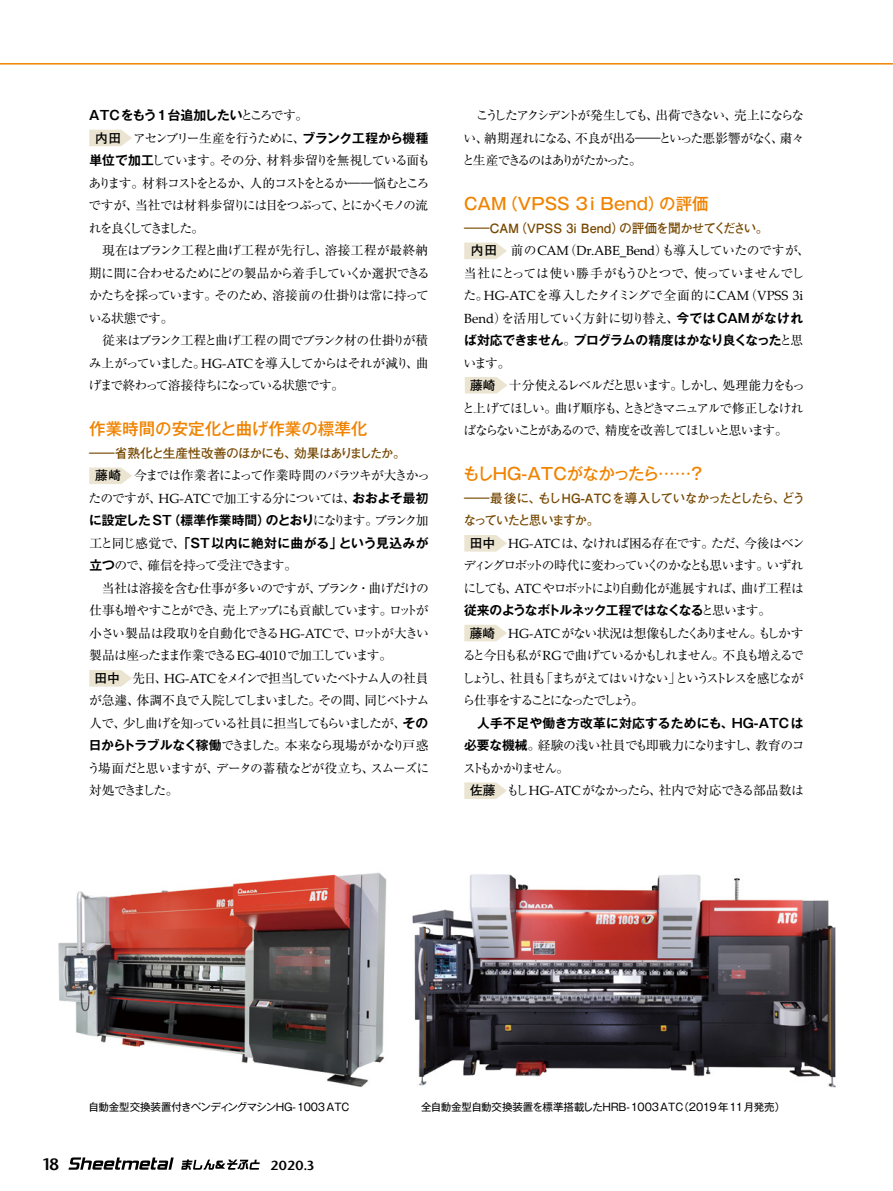
<style>
.page{position:relative;width:893px;height:1191px;background:#fff}
.page>*{position:absolute;margin:0;border:0;box-sizing:border-box;transform-origin:0 0}
.t1{font:500 16.5px "Gothic MB101 Pr 5";color:#f08300}
.t2{font:500 16.5px "Gothic MB101 Pr 5";letter-spacing:-.035em;color:#f08300}
.t3{font:15.9px "Stone Sans Semi Boold";color:#000}
.t4{font:12.75px/22.5px "Ryumin Pro";letter-spacing:-.095em;color:#000;text-align:justify}
.t5{font:12.75px/22.5px "Ryumin Pro";letter-spacing:-.12em;color:#000}
.t6{font:12.75px/22.5px "Ryumin Pro";letter-spacing:-.035em;color:#000;text-align:center}
.t7{font:12.75px/22.5px "Ryumin Pro";letter-spacing:-.05em;color:#000}
.t8{font:700 12.75px/22.5px "Gothic MB101 Pr 5 De";color:#000}
.t9{font:12.75px/22.5px "Ryumin Pro";letter-spacing:-.065em;color:#000;text-align:center}
.t10{font:700 12.75px/22.5px "Futo Go B101 Pr 5";letter-spacing:-.1em;color:#764800;scale:2 1}
.t11{font:12.75px "Ryumin Pro";letter-spacing:-.145em;color:#000}
.t12{font:12.75px "Ryumin Pro";letter-spacing:-.13em;color:#000}
.t13{font:12.75px "Ryumin Pro";letter-spacing:-.06em;color:#000}
.t14{font:700 12.75px "Futo Go B101 Pr 5";letter-spacing:-.01em;color:#764800;scale:2 1}
.t15{font:12.75px "Ryumin Pro";letter-spacing:-.14em;color:#000}
.t16{font:12.75px "Ryumin Pro";letter-spacing:-.04em;color:#000}
.t17{font:12.75px "Ryumin Pro";letter-spacing:-.045em;color:#000}
.t18{font:700 12.75px "Gothic MB101 Pr 5 De";letter-spacing:-.03em;color:#000}
.t19{font:700 12.75px "Gothic MB101 Pr 5 De";letter-spacing:.02em;color:#000}
.t20{font:700 12.75px "Futo Go B101 Pr 5";letter-spacing:-.095em;color:#764800;scale:2 1}
.t21{font:700 12.75px "Gothic MB101 Pr 5 De";letter-spacing:-.045em;color:#000}
.t22{font:12.75px "Ryumin Pro";letter-spacing:-.195em;color:#000}
.t23{font:12.75px "Ryumin Pro";letter-spacing:-.165em;color:#000}
.t24{font:12.75px "Stone Sans Semi Boold";color:#000}
.t25{font:10.5px "Gothic MB101 Pro";letter-spacing:-.01em;color:#000}
.s1{font-family:"Ryumin Pro";font-weight:400}
.s2{font-family:"Futo Go B101 Pr 5";font-weight:700}
.s3{font-family:"Gothic MB101 Pr 5 De";font-weight:700}
.s4{font-family:"Palatino Linotype";font-size:13.2px}
.s5{font-family:"Palatino Linotype";font-size:13.5px}
</style>
<div class="page">
<hr style="left:0;top:63px;width:893px;height:2px;background:#f08300">
<svg style="left:464px;top:242px;width:43px;height:17px"></svg>
<svg style="left:465px;top:377px;width:43px;height:16px"></svg>
<svg style="left:89px;top:130px;width:43px;height:16px"></svg>
<svg style="left:89px;top:467px;width:43px;height:17px"></svg>
<svg style="left:89px;top:670px;width:43px;height:16px"></svg>
<img style="left:58px;top:872px;width:329px;height:215px">
<img style="left:412px;top:874px;width:424px;height:214px">
<svg style="left:464px;top:535px;width:43px;height:16px"></svg>
<svg style="left:464px;top:625px;width:43px;height:16px"></svg>
<svg style="left:464px;top:782px;width:43px;height:17px"></svg>
<svg style="left:68px;top:1157px;width:106px;height:12px"></svg>
<svg style="left:181px;top:1159px;width:79px;height:10px"></svg>
<p class="t8" style="left:89px;top:103px;width:221px">ATCをもう1台追加したい<span class="s1">ところです。</span></p>
<p class="t5" style="left:89px;top:126px;width:343px;text-indent:7px"><span class="s2">内田</span> アセンブリー生産を行うために、<span class="s3">ブランク工程から機種単位で加工</span>しています。その分、材料歩留りを無視している面もあります。材料コストをとるか、人的コストをとるか――悩むところですが、当社では材料歩留りには目をつぶって、とにかくモノの流れを良くしてきました。</p>
<p class="t7" style="left:89px;top:238px;width:343px;text-indent:13px">現在はブランク工程と曲げ工程が先行し、溶接工程が最終納期に間に合わせるためにどの製品から着手していくか選択できるかたちを採っています。そのため、溶接前の仕掛りは常に持っている状態です。</p>
<p class="t4" style="left:89px;top:328px;width:341px;text-indent:13px">従来はブランク工程と曲げ工程の間でブランク材の仕掛りが積み上がっていました。<span class="s4">HG-ATC</span>を導入してからはそれが減り、曲げまで終わって溶接待ちになっている状態です。</p>
<p class="t1" style="left:89px;top:415px;width:280px">作業時間の安定化と曲げ作業の標準化</p>
<p class="t20" style="left:89px;top:442px;width:160px">―省熟化と生産性改善のほかにも、効果はありましたか。</p>
<p class="t9" style="left:89px;top:463px;width:343px"><span class="s2">藤崎</span> 今までは作業者によって作業時間のバラツキが大きかったのですが、<span class="s4">HG-ATC</span>で加工する分については、<span class="s3">おおよそ最初</span></p>
<p class="t8" style="left:89px;top:508px;width:341px">に設定した ST（標準作業時間）のとおり<span class="s1">になります。ブランク加工と同じ感覚で、</span>「ST以内に絶対に曲がる」という見込みが</p>
<p class="t4" style="left:89px;top:553px;width:210px"><span class="s3">立つ</span>ので、確信を持って受注できます。</p>
<p class="t17" style="left:102px;top:578px;width:328px">当社は溶接を含む仕事が多いのですが、ブランク・曲げだけの</p>
<p class="t11" style="left:89px;top:600px;width:341px">仕事も増やすことができ、売上アップにも貢献しています。ロットが</p>
<p class="t5" style="left:89px;top:621px;width:341px">小さい製品は段取りを自動化できる<span class="s4">HG-ATC</span>で、ロットが大きい</p>
<p class="t12" style="left:89px;top:645px;width:304px">製品は座ったまま作業できる<span class="s4">EG-</span><span class="s5">4010</span>で加工しています。</p>
<p class="t5" style="left:94px;top:666px;width:336px"><span class="s2">田中</span> 先日、<span class="s4">HG-ATC</span>をメインで担当していたベトナム人の社員</p>
<p class="t5" style="left:89px;top:688px;width:342px">が急遽、体調不良で入院してしまいました。その間、同じベトナム</p>
<p class="t4" style="left:89px;top:711px;width:341px">人で、少し曲げを知っている社員に担当してもらいましたが、<span class="s3">その</span></p>
<p class="t4" style="left:89px;top:733px;width:341px"><span class="s3">日からトラブルなく稼働</span>できました。本来なら現場がかなり戸惑</p>
<p class="t13" style="left:87px;top:758px;width:343px">う場面だと思いますが、データの蓄積などが役立ち、スムーズに</p>
<p class="t23" style="left:89px;top:780px;width:91px">対処できました。</p>
<p class="t4" style="left:462px;top:103px;width:344px;text-indent:14px">こうしたアクシデントが発生しても、出荷できない、売上にならない、納期遅れになる、不良が出る―といった悪影響がなく、粛々と生産できるのはありがたかった。</p>
<p class="t1" style="left:464px;top:190px;width:246px">CAM（VPSS 3i Bend）の評価</p>
<p class="t14" style="left:464px;top:217px;width:154px">―CAM（VPSS 3i Bend）の評価を聞かせてください。</p>
<p class="t6" style="left:464px;top:238px;width:348px"><span class="s2">内田</span> 前の<span class="s4">CAM</span>（<span class="s4">Dr.ABE_Bend</span>）も導入していたのですが、当社にとっては使い勝手がもうひとつで、使っていませんでした。<span class="s4">HG-ATC</span>を導入したタイミングで全面的に<span class="s4">CAM</span>（<span class="s4">VPSS</span> <span class="s5">3</span><span class="s4">i Bend</span>）を活用していく方針に切り替え、<span class="s3">今ではCAMがなけれ</span></p>
<p class="t18" style="left:464px;top:330px;width:341px">ば対応できません<span class="s1">。</span>プログラムの精度はかなり良くなった<span class="s1">と思</span></p>
<p class="t4" style="left:464px;top:351px;width:48px">います。</p>
<p class="t4" style="left:470px;top:373px;width:337px"><span class="s2">藤崎</span> 十分使えるレベルだと思います。しかし、処理能力をもっ</p>
<p class="t4" style="left:462px;top:396px;width:343px">と上げてほしい。曲げ順序も、ときどきマニュアルで修正しなけれ</p>
<p class="t15" style="left:464px;top:420px;width:326px">ばならないことがあるので、精度を改善してほしいと思います。</p>
<p class="t2" style="left:463px;top:460px;width:241px">もしHG-ATCがなかったら……?</p>
<p class="t10" style="left:463px;top:486px;width:172px">―最後に、もしHG-ATCを導入していなかったとしたら、どうなっていたと思いますか。</p>
<p class="t4" style="left:463px;top:531px;width:343px;text-align:center"><span class="s2">田中</span> <span class="s4">HG-ATC</span>は、なければ困る存在です。ただ、今後はベンディングロボットの時代に変わっていくのかなとも思います。いずれにしても、<span class="s4">ATC</span> やロボットにより自動化が進展すれば、曲げ工程は</p>
<p class="t21" style="left:464px;top:600px;width:309px">従来のようなボトルネック工程ではなくなる<span class="s1">と思います。</span></p>
<p class="t4" style="left:462px;top:621px;width:343px;text-indent:8px"><span class="s2">藤崎</span> <span class="s4">HG-ATC</span> がない状況は想像もしたくありません。もしかすると今日も私が<span class="s4">RG</span> で曲げているかもしれません。不良も増えるでしょうし、社員も「まちがえてはいけない」というストレスを感じながら仕事をすることになったでしょう。</p>
<p class="t19" style="left:477px;top:712px;width:328px">人手不足や働き方改革に対応するためにも、HG-ATCは</p>
<p class="t16" style="left:464px;top:735px;width:342px"><span class="s3">必要な機械</span>。経験の浅い社員でも即戦力になりますし、教育のコ</p>
<p class="t22" style="left:463px;top:758px;width:108px">ストもかかりません。</p>
<p class="t4" style="left:470px;top:778px;width:335px"><span class="s2">佐藤</span> もし<span class="s4">HG-ATC</span>がなかったら、社内で対応できる部品数は</p>
<p class="t25" style="left:89px;top:1098px;width:262px">自動金型交換装置付きベンディングマシンHG-1003ATC</p>
<p class="t25" style="left:421px;top:1098px;width:366px">全自動金型自動交換装置を標準搭載したHRB-1003ATC（2019年11月発売）</p>
<p class="t3" style="left:43px;top:1154px;width:18px">18</p>
<p class="t24" style="left:270px;top:1157px;width:45px">2020.3</p>
</div>
